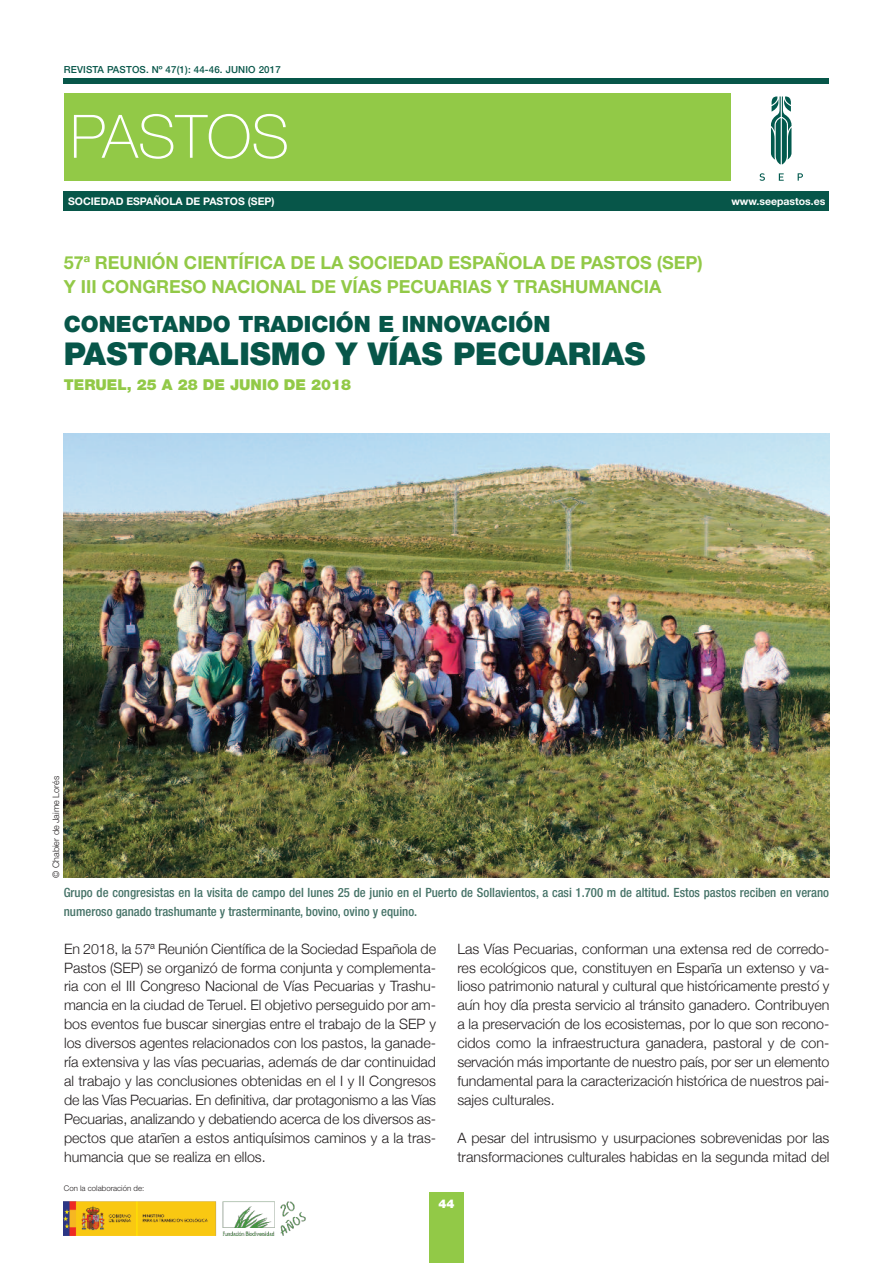
<style>
.page{position:relative;width:893px;height:1263px;background:#fff}
.page>*{position:absolute;margin:0;border:0;box-sizing:border-box;transform-origin:0 0}
.t1{font:100 60px "Helvetica Neue LT Std";color:#fff}
.t2{font:900 31.5px "Helvetica Neue LT Std";color:#075649}
.t3{font:900 22.5px "Helvetica Neue LT Std";color:#075649}
.t4{font:700 18px/24px "Helvetica Neue LT Std";color:#92c947}
.t5{font:900 15px "Helvetica Neue LT Std";color:#92c947}
.t6{font:300 14.25px/18.9px "Helvetica Neue";color:#231f20;text-align:justify}
.t7{font:500 condensed 12.75px/18.9px "Helvetica Neue LT Std";color:#467368}
.t8{font:900 12px "Helvetica Neue LT Std";color:#fff}
.t9{font:700 10.5px "Helvetica Neue LT Std";color:#fff}
.t10{font:500 9.75px "Helvetica Neue LT Std";letter-spacing:.015em;color:#075649}
.t11{font:300 9px "Helvetica Neue LT Std";color:#231f20}
.t12{font:300 7.8px "Helvetica Neue LT Std";color:#231f20}
</style>
<div class="page">
<img style="left:64px;top:1201px;width:241px;height:34px">
<div style="left:429px;top:1193px;width:34px;height:70px;background:#92c947"></div>
<div style="left:64px;top:191px;width:765px;height:20px;background:#075649"></div>
<div style="left:64px;top:79px;width:765px;height:5px;background:#075649"></div>
<img style="left:64px;top:434px;width:765px;height:444px">
<svg style="left:771px;top:96px;width:20px;height:68px"></svg>
<svg style="left:759px;top:173px;width:6px;height:8px"></svg>
<svg style="left:779px;top:173px;width:5px;height:8px"></svg>
<svg style="left:798px;top:173px;width:5px;height:8px"></svg>
<div style="left:64px;top:93px;width:666px;height:88px;background:#92c947"></div>
<p class="t10" style="left:64px;top:66px;width:219px">REVISTA PASTOS. Nº 47(1): 44-46. JUNIO 2017</p>
<h1 class="t1" style="left:70px;top:115px;width:220px">PASTOS</h1>
<p class="t9" style="left:68px;top:197px;width:208px">SOCIEDAD ESPAÑOLA DE PASTOS (SEP)</p>
<p class="t9" style="left:731px;top:197px;width:96px">www.seepastos.es</p>
<p class="t4" style="left:64px;top:252px;width:640px">57ª REUNIÓN CIENTÍFICA DE LA SOCIEDAD ESPAÑOLA DE PASTOS (SEP)<br>Y III CONGRESO NACIONAL DE VÍAS PECUARIAS Y TRASHUMANCIA</p>
<h3 class="t3" style="left:64px;top:316px;width:488px">CONECTANDO TRADICIÓN E INNOVACIÓN</h3>
<h2 class="t2" style="left:64px;top:342px;width:583px">PASTORALISMO Y VÍAS PECUARIAS</h2>
<p class="t5" style="left:64px;top:379px;width:289px">TERUEL, 25 A 28 DE JUNIO DE 2018</p>
<p class="t11" style="left:53px;top:878px;width:103px;rotate:-90deg">© Chabier de Jaime Lorés</p>
<p class="t7" style="left:64px;top:884px;width:767px">Grupo de congresistas en la visita de campo del lunes 25 de junio en el Puerto de Sollavientos, a casi 1.700 m de altitud. Estos pastos reciben en verano numeroso ganado trashumante y trasterminante, bovino, ovino y equino.</p>
<p class="t6" style="left:64px;top:939px;width:374px">En 2018, la 57ª Reunión Científica de la Sociedad Española de Pastos (SEP) se organizó de forma conjunta y complementa&shy;ria con el III Congreso Nacional de Vías Pecuarias y Trashu&shy;mancia en la ciudad de Teruel. El objetivo perseguido por am&shy;bos eventos fue buscar sinergias entre el trabajo de la SEP y los diversos agentes relacionados con los pastos, la ganade&shy;ría extensiva y las vías pecuarias, además de dar continuidad al trabajo y las conclusiones obtenidas en el I y II Congresos de las Viá s Pecuarias. En definitiva, dar protagonismo a las Vías Pecuarias, analizando y debatiendo acerca de los diversos as&shy;pectos que atañen a estos antiquísimos caminos y a la tras&shy;humancia que se realiza en ellos.</p>
<p class="t6" style="left:457px;top:939px;width:374px">Las Vías Pecuarias, conforman una extensa red de corredo&shy;res ecológicos que, constituyen en España un extenso y va&shy;lioso patrimonio natural y cultural que históricamente prestóy aún hoy día presta servicio al tránsito ganadero. Contribuyen a la preservación de los ecosistemas, por lo que son recono&shy;cidos como la infraestructura ganadera, pastoral y de con&shy;servación más importante de nuestro país, por ser un elemento fundamental para la caracterizacioń histoŕ ica de nuestros pai&shy;sajes culturales.</p>
<p class="t6" style="left:457px;top:1128px;width:374px">A pesar del intrusismo y usurpaciones sobrevenidas por las transformaciones culturales habidas en la segunda mitad del</p>
<p class="t12" style="left:64px;top:1185px;width:82px">Con la colaboración de:</p>
<p class="t8" style="left:438px;top:1200px;width:18px">44</p>
</div>
